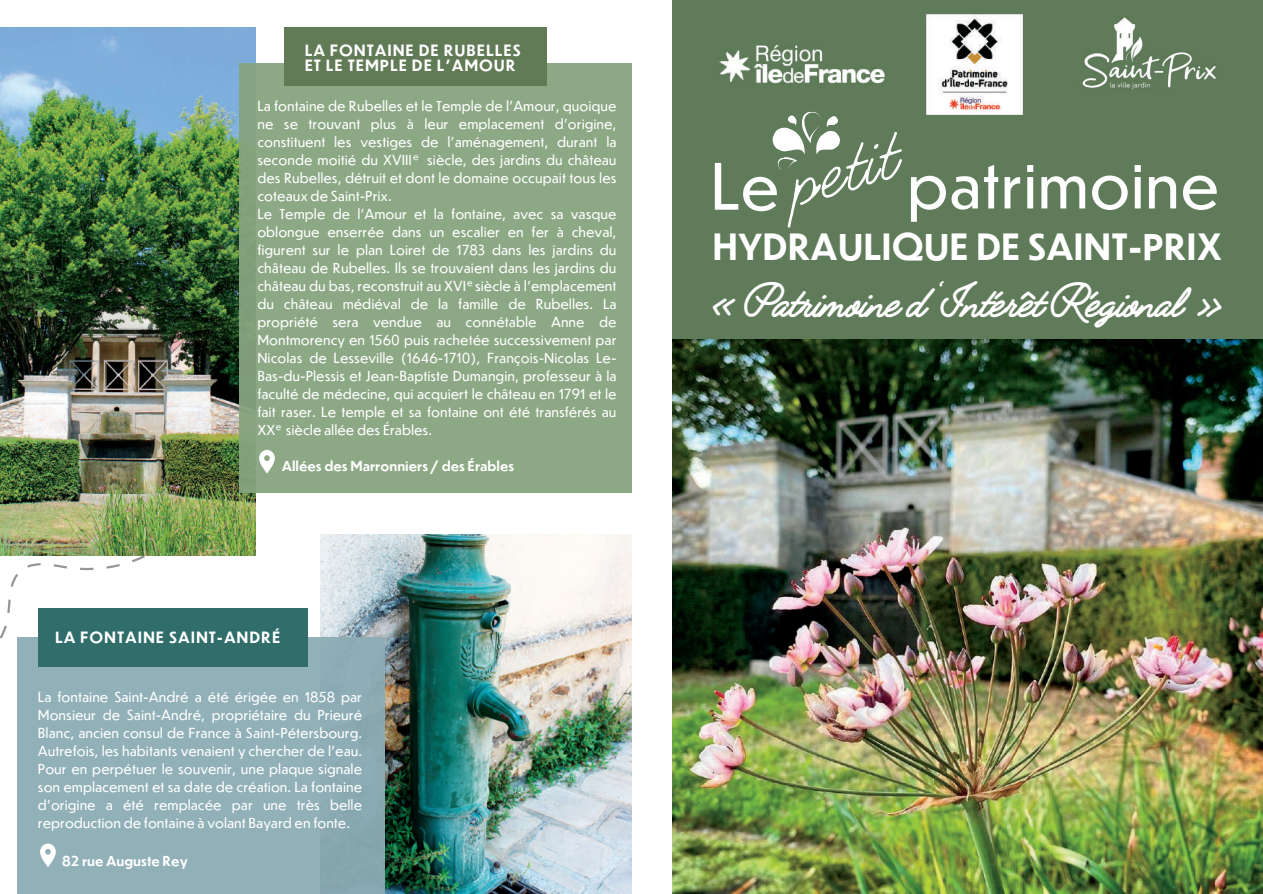
<style>
.page{position:relative;width:1263px;height:894px;background:#fff}
.page>*{position:absolute;margin:0;border:0;box-sizing:border-box;transform-origin:0 0}
.t1{font:300 87.15px "Jimmy Script";color:#fff}
.t2{font:62.7px "Dunbar Text";color:#fff}
.t3{font:700 49.5px "Jimmy Script";color:#fff}
.t4{font:700 35.4px "Dunbar Text";color:#fff}
.t5{font:700 15.3px/15.8px "Dunbar Text";letter-spacing:.06em;color:#fff}
.t6{font:13.5px/18px "Dunbar Text";color:#fff}
.t7{font:700 13.5px "Dunbar Text";color:#fff}
.t8{font:9px "Dunbar Text";color:#fff}
.s1{color:#8ba885}
</style>
<div class="page">
<div style="left:643px;top:0;width:620px;height:345px;background:#5f7b59"></div>
<img style="left:0;top:27px;width:255px;height:528px">
<div style="left:239px;top:63px;width:394px;height:429px;background:#86a47f"></div>
<div style="left:284px;top:27px;width:262px;height:58px;background:#627b57"></div>
<svg style="left:259px;top:449px;width:16px;height:24px"></svg>
<img style="left:321px;top:534px;width:311px;height:359px">
<div style="left:17px;top:637px;width:368px;height:256px;background:#8cacb5"></div>
<div style="left:38px;top:608px;width:269px;height:58px;background:#306d6b"></div>
<svg style="left:40px;top:843px;width:16px;height:23px"></svg>
<img style="left:672px;top:339px;width:591px;height:554px">
<div style="left:633px;top:0;width:39px;height:893px;background:#fff"></div>
<img style="left:0;top:462px;width:157px;height:205px">
<img style="left:1082px;top:17px;width:134px;height:72px">
<img style="left:927px;top:15px;width:95px;height:100px">
<img style="left:719px;top:45px;width:166px;height:39px">
<svg style="left:772px;top:111px;width:68px;height:59px"></svg>
<p class="t5" style="left:305px;top:41px;width:217px">LA FONTAINE DE RUBELLES<br>ET LE TEMPLE DE L’AMOUR</p>
<p class="t6" style="left:257px;top:96px;width:361px">La fontaine de Rubelles et le Temple de l’Amour, quoique ne se trouvant plus à leur emplacement d’origine, constituent les vestiges de l’aménagement, durant la seconde moitié du XVIII siècle, des jardins du château des Rubelles, détruit et dont le domaine occupait tous les coteaux de Saint-Prix.<br>Le Temple de l'Amour et la fontaine, avec sa vasque oblongue enserrée dans un escalier en fer à cheval, figurent sur le plan Loiret de 1783 dans les jardins du château de Rubelles. Ils se trouvaient dans les jardins du château du bas, reconstruit au XVI siècle à l’emplacement du château médiéval de la famille de Rubelles. La propriété sera vendue au connétable Anne de Montmorency en 1560 puis rachetée successivement par Nicolas de Lesseville (1646-1710), François-Nicolas Le-Bas-du-Plessis et Jean-Baptiste Dumangin, professeur à la faculté de médecine, qui acquiert le château en 1791 et le fait raser. Le temple et sa fontaine ont été transférés au XX<span class="s1">x</span> siècle allée des Érables.</p>
<p class="t7" style="left:282px;top:457px;width:234px">Allées des Marronniers / des Érables</p>
<p class="t8" style="left:413px;top:150px;width:7px">e</p>
<p class="t8" style="left:467px;top:276px;width:7px">e</p>
<p class="t8" style="left:276px;top:420px;width:7px">e</p>
<p class="t5" style="left:55px;top:628px;width:227px">LA FONTAINE SAINT-ANDRÉ</p>
<p class="t6" style="left:38px;top:686px;width:326px;text-align:justify">La fontaine Saint-André a été érigée en 1858 par Monsieur de Saint-André, propriétaire du Prieuré Blanc, ancien consul de France à Saint-Pétersbourg.<br>Autrefois, les habitants venaient y chercher de l’eau.<br>Pour en perpétuer le souvenir, une plaque signale son emplacement et sa date de création. La fontaine d’origine a été remplacée par une très belle reproduction de fontaine à volant Bayard en fonte.</p>
<p class="t7" style="left:62px;top:851px;width:127px">82 rue Auguste Rey</p>
<h1 class="t1" style="left:774px;top:129px;width:110px;rotate:-17deg">petit</h1>
<h2 class="t2" style="left:710px;top:142px;width:71px">Le</h2>
<h2 class="t2" style="left:907px;top:141px;width:314px">patrimoine</h2>
<h3 class="t4" style="left:712px;top:222px;width:511px">HYDRAULIQUE DE SAINT-PRIX</h3>
<h3 class="t3" style="left:713px;top:270px;width:509px">«Patrimoined'Intérêt Régional »</h3>
</div>
